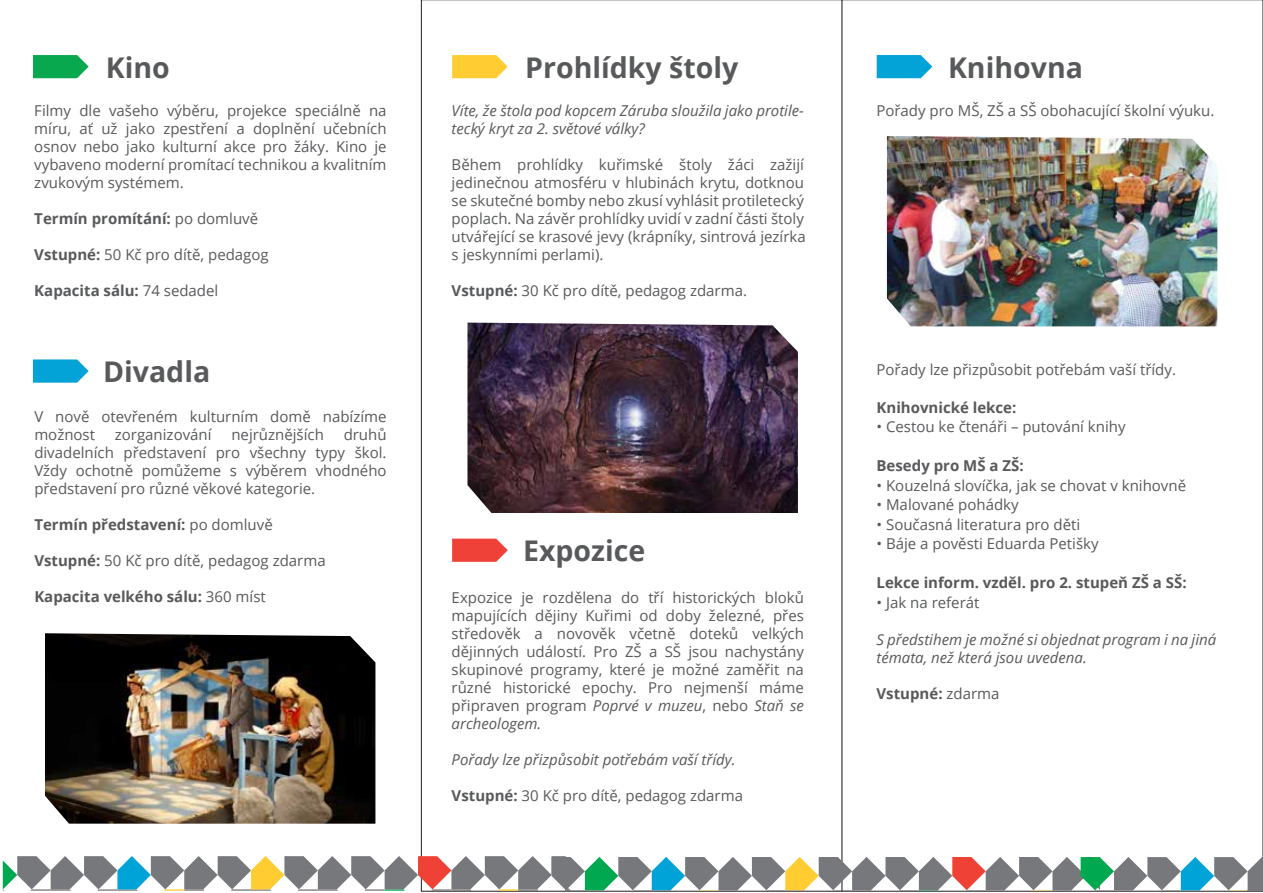
<style>
.page{position:relative;width:1263px;height:893px;background:#fff}
.page>*{position:absolute;margin:0;border:0;box-sizing:border-box;transform-origin:0 0}
.t1{font:700 28.5px "Open Sans";color:#58595b}
.t2{font:15px/18px "Open Sans";color:#58595b;text-align:justify}
.t3{font:700 15px "Open Sans";color:#58595b}
.t4{font:italic 15px/18px "Open Sans";color:#58595b}
.s1{font-weight:400}
.s2{font-weight:700}
.s3{font-style:italic}
</style>
<div class="page">
<svg style="left:33px;top:55px;width:56px;height:23px"></svg>
<svg style="left:452px;top:55px;width:56px;height:23px"></svg>
<svg style="left:877px;top:55px;width:55px;height:23px"></svg>
<svg style="left:452px;top:539px;width:56px;height:23px"></svg>
<svg style="left:33px;top:359px;width:56px;height:24px"></svg>
<img style="left:45px;top:633px;width:330px;height:191px">
<img style="left:467px;top:323px;width:331px;height:190px">
<img style="left:887px;top:136px;width:330px;height:190px">
<svg style="left:3px;top:856px;width:1260px;height:35px"></svg>
<h1 class="t1" style="left:106px;top:47px;width:65px">Kino</h1>
<p class="t2" style="left:34px;top:101px;width:354px">Filmy dle vašeho výběru, projekce speciálně na míru, ať už jako zpestření a doplnění učebních osnov nebo jako kulturní akce pro žáky. Kino je vybaveno moderní promítací technikou a kvalitním zvukovým systémem.</p>
<p class="t3" style="left:34px;top:208px;width:225px">Termín promítání: <span class="s1">po domluvě</span></p>
<p class="t2" style="left:34px;top:245px;width:236px"><span class="s2">Vstupné:</span> 50 Kč pro dítě, pedagog</p>
<p class="t3" style="left:34px;top:280px;width:186px">Kapacita sálu: <span class="s1">74 sedadel</span></p>
<h1 class="t1" style="left:103px;top:352px;width:109px">Divadla</h1>
<p class="t2" style="left:34px;top:407px;width:354px">V nově otevřeném kulturním domě nabízíme možnost</p>
<p class="t2" style="left:34px;top:425px;width:354px;text-indent:309px">druhů divadelních představení pro všechny typy škol.<br>Vždy ochotně pomůžeme s výběrem vhodného představení pro různé věkové kategorie.</p>
<p class="t3" style="left:34px;top:514px;width:240px">Termín představení: <span class="s1">po domluvě</span></p>
<p class="t2" style="left:34px;top:551px;width:293px"><span class="s2">Vstupné:</span> 50 Kč pro dítě, pedagog zdarma</p>
<p class="t3" style="left:34px;top:586px;width:233px">Kapacita velkého sálu: <span class="s1">360 míst</span></p>
<p class="t2" style="left:115px;top:425px;width:98px">zorganizování</p>
<p class="t2" style="left:231px;top:425px;width:94px">nejrůznějších</p>
<h1 class="t1" style="left:525px;top:47px;width:215px">Prohlídky štoly</h1>
<p class="t4" style="left:452px;top:101px;width:354px">Víte, že štola pod kopcem Záruba sloužila jako protile&shy;tecký kryt za 2. světové války?</p>
<p class="t2" style="left:452px;top:155px;width:356px;text-align:left">Během prohlídky kuřimské štoly žáci zažijí jedinečnou atmosféru v hlubinách krytu, dotknou se skutečné bomby nebo zkusí vyhlásit protiletecký poplach. Na závěr prohlídky uvidí v zadní části štoly utvářející se krasové jevy (krápníky, sintrová jezírka s jeskynními perlami).</p>
<p class="t2" style="left:452px;top:281px;width:297px"><span class="s2">Vstupné:</span> 30 Kč pro dítě, pedagog zdarma.</p>
<h1 class="t1" style="left:523px;top:530px;width:124px">Expozice</h1>
<p class="t2" style="left:452px;top:589px;width:354px">Expozice je rozdělena do tří historických bloků mapujících dějiny Kuřimi od doby železné, přes středověk a novověk včetně doteků velkých dějinných událostí. Pro ZŠ a SŠ jsou nachystány skupinové programy, které je možné zaměřit na různé historické epochy. Pro nejmenší máme připraven program <span class="s3">Poprvé v muzeu</span>, nebo <span class="s3">Staň se archeologem.</span></p>
<p class="t4" style="left:452px;top:751px;width:285px">Pořady lze přizpůsobit potřebám vaší třídy.</p>
<p class="t2" style="left:452px;top:787px;width:293px"><span class="s2">Vstupné:</span> 30 Kč pro dítě, pedagog zdarma</p>
<h1 class="t1" style="left:948px;top:47px;width:136px">Knihovna</h1>
<p class="t2" style="left:876px;top:101px;width:339px">Pořady pro MŠ, ZŠ a SŠ obohacující školní výuku.</p>
<p class="t2" style="left:876px;top:361px;width:301px">Pořady lze přizpůsobit potřebám vaší třídy.</p>
<p class="t3" style="left:876px;top:397px;width:141px">Knihovnické lekce:</p>
<p class="t2" style="left:876px;top:418px;width:251px">• Cestou ke čtenáři – putování knihy</p>
<p class="t3" style="left:876px;top:455px;width:149px">Besedy pro MŠ a ZŠ:</p>
<p class="t2" style="left:876px;top:476px;width:311px">• Kouzelná slovíčka, jak se chovat v knihovně</p>
<p class="t2" style="left:876px;top:496px;width:144px">• Malované pohádky</p>
<p class="t2" style="left:876px;top:515px;width:205px">• Současná literatura pro děti</p>
<p class="t2" style="left:876px;top:535px;width:224px">• Báje a pověsti Eduarda Petišky</p>
<p class="t3" style="left:876px;top:572px;width:312px">Lekce inform. vzděl. pro 2. stupeň ZŠ a SŠ:</p>
<p class="t2" style="left:876px;top:593px;width:104px">• Jak na referát</p>
<p class="t4" style="left:876px;top:631px;width:341px">S předstihem je možné si objednat program i na jiná témata, než která jsou uvedena.</p>
<p class="t3" style="left:876px;top:683px;width:124px">Vstupné: <span class="s1">zdarma</span></p>
</div>
